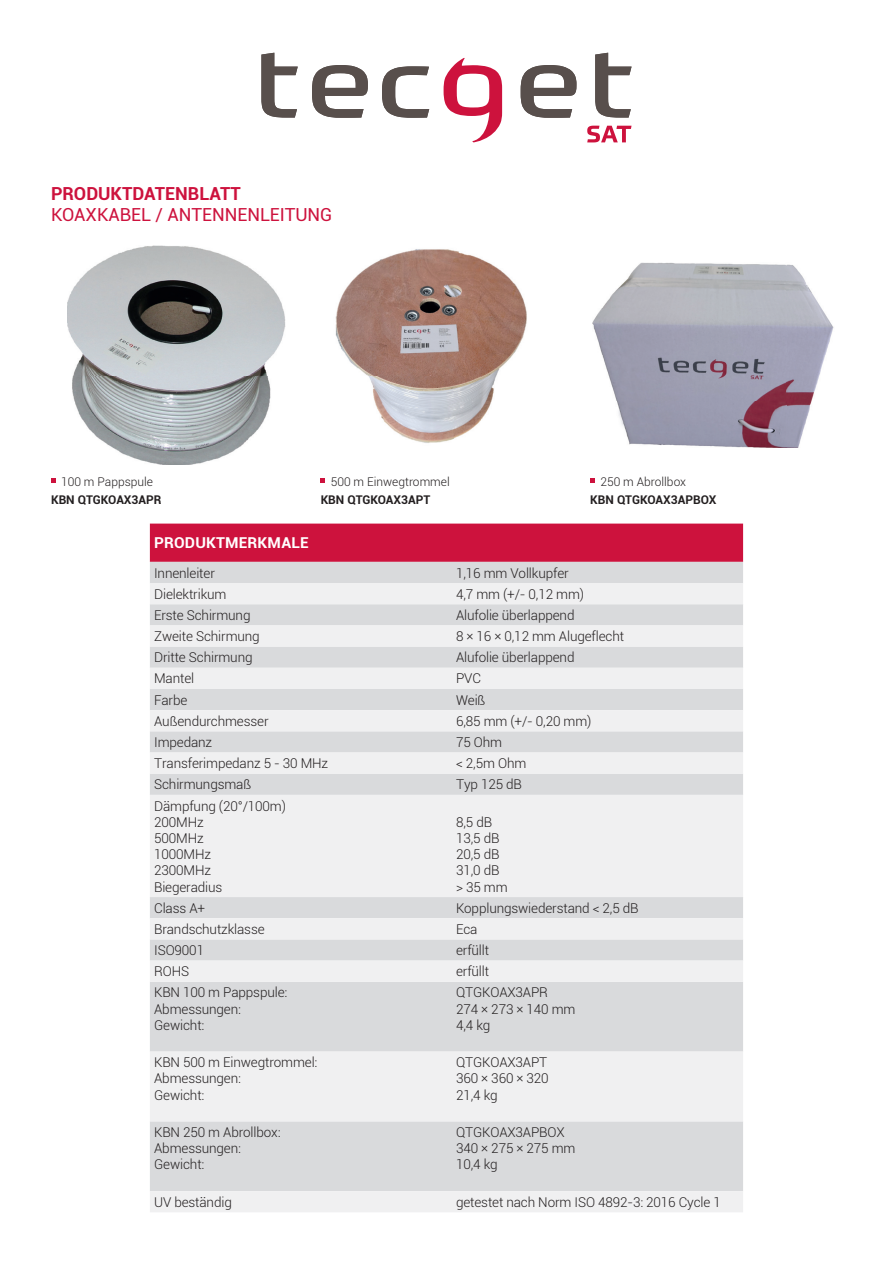
<style>
.page{position:relative;width:893px;height:1263px;background:#fff}
.page>*{position:absolute;margin:0;border:0;box-sizing:border-box;transform-origin:0 0}
.t1{font:18px "Roboto";color:#cd123d}
.t2{font:700 18px "Roboto";color:#cd123d}
.t3{font:700 15px "Roboto";letter-spacing:.01em;color:#fff}
.t4{font:300 13.5px/16.2px "Roboto";letter-spacing:-.01em;color:#231f20}
.t5{font:700 12px "Roboto";color:#231f20}
.t6{font:300 12px "Roboto";color:#231f20}
</style>
<div class="page">
<svg style="left:261px;top:53px;width:37px;height:65px"></svg>
<svg style="left:312px;top:65px;width:56px;height:53px"></svg>
<svg style="left:382px;top:66px;width:47px;height:52px"></svg>
<svg style="left:444px;top:58px;width:58px;height:84px"></svg>
<svg style="left:521px;top:65px;width:55px;height:53px"></svg>
<svg style="left:595px;top:53px;width:37px;height:65px"></svg>
<svg style="left:587px;top:126px;width:44px;height:16px"></svg>
<img style="left:67px;top:246px;width:219px;height:219px">
<img style="left:335px;top:249px;width:192px;height:194px">
<svg style="left:51px;top:479px;width:4px;height:4px"></svg>
<svg style="left:321px;top:479px;width:4px;height:4px"></svg>
<div style="left:150px;top:524px;width:593px;height:38px;background:#cd123d"></div>
<div style="left:150px;top:562px;width:593px;height:21px;background:#d9dadc"></div>
<svg style="left:150px;top:583px;width:593px;height:629px;fill:#f0f0f1"></svg>
<img style="left:592px;top:262px;width:242px;height:186px">
<svg style="left:590px;top:479px;width:5px;height:4px"></svg>
<h1 class="t2" style="left:51px;top:180px;width:191px">PRODUKTDATENBLATT</h1>
<h1 class="t1" style="left:51px;top:202px;width:283px">KOAXKABEL / ANTENNENLEITUNG</h1>
<p class="t6" style="left:61px;top:473px;width:93px">100 m Pappspule</p>
<p class="t5" style="left:51px;top:491px;width:112px">KBN QTGKOAX3APR</p>
<p class="t6" style="left:331px;top:473px;width:121px">500 m Einwegtrommel</p>
<p class="t5" style="left:321px;top:491px;width:111px">KBN QTGKOAX3APT</p>
<p class="t6" style="left:600px;top:473px;width:87px">250 m Abrollbox</p>
<p class="t5" style="left:590px;top:491px;width:128px">KBN QTGKOAX3APBOX</p>
<p class="t3" style="left:154px;top:532px;width:156px">PRODUKTMERKMALE</p>
<p class="t4" style="left:154px;top:564px;width:62px">Innenleiter</p>
<p class="t4" style="left:456px;top:564px;width:114px">1,16 mm Vollkupfer</p>
<p class="t4" style="left:154px;top:585px;width:74px">Dielektrikum</p>
<p class="t4" style="left:456px;top:585px;width:130px">4,7 mm (+/- 0,12 mm)</p>
<p class="t4" style="left:154px;top:606px;width:98px">Erste Schirmung</p>
<p class="t4" style="left:456px;top:606px;width:120px">Alufolie überlappend</p>
<p class="t4" style="left:154px;top:628px;width:107px">Zweite Schirmung</p>
<p class="t4" style="left:456px;top:628px;width:170px">8 × 16 × 0,12 mm Alugeflecht</p>
<p class="t4" style="left:154px;top:649px;width:100px">Dritte Schirmung</p>
<p class="t4" style="left:456px;top:649px;width:120px">Alufolie überlappend</p>
<p class="t4" style="left:154px;top:670px;width:42px">Mantel</p>
<p class="t4" style="left:456px;top:670px;width:26px">PVC</p>
<p class="t4" style="left:154px;top:691px;width:35px">Farbe</p>
<p class="t4" style="left:456px;top:691px;width:31px">Weiß</p>
<p class="t4" style="left:154px;top:712px;width:116px">Außendurchmesser</p>
<p class="t4" style="left:456px;top:712px;width:137px">6,85 mm (+/- 0,20 mm)</p>
<p class="t4" style="left:154px;top:734px;width:60px">Impedanz</p>
<p class="t4" style="left:456px;top:734px;width:48px">75 Ohm</p>
<p class="t4" style="left:154px;top:755px;width:176px">Transferimpedanz 5 - 30 MHz</p>
<p class="t4" style="left:456px;top:755px;width:72px">&lt; 2,5m Ohm</p>
<p class="t4" style="left:154px;top:776px;width:99px">Schirmungsmaß</p>
<p class="t4" style="left:456px;top:776px;width:67px">Typ 125 dB</p>
<p class="t4" style="left:154px;top:797px;width:133px">Dämpfung (20°/100m)<br>200MHz<br>500MHz<br>1000MHz<br>2300MHz<br>Biegeradius</p>
<p class="t4" style="left:456px;top:813px;width:53px">8,5 dB<br>13,5 dB<br>20,5 dB<br>31,0 dB &gt; 35 mm</p>
<p class="t4" style="left:154px;top:899px;width:52px">Class A+</p>
<p class="t4" style="left:456px;top:899px;width:184px">Kopplungswiederstand &lt; 2,5 dB</p>
<p class="t4" style="left:154px;top:920px;width:112px">Brandschutzklasse</p>
<p class="t4" style="left:456px;top:920px;width:23px">Eca</p>
<p class="t4" style="left:154px;top:942px;width:51px">ISO9001</p>
<p class="t4" style="left:456px;top:942px;width:35px">erfüllt</p>
<p class="t4" style="left:154px;top:963px;width:37px">ROHS</p>
<p class="t4" style="left:456px;top:963px;width:35px">erfüllt</p>
<p class="t4" style="left:154px;top:984px;width:135px">KBN 100 m Pappspule:<br>Abmessungen:<br>Gewicht:</p>
<p class="t4" style="left:456px;top:984px;width:121px">QTGKOAX3APR<br>274 × 273 × 140 mm<br>4,4 kg</p>
<p class="t4" style="left:154px;top:1054px;width:165px">KBN 500 m Einwegtrommel:<br>Abmessungen:<br>Gewicht:</p>
<p class="t4" style="left:456px;top:1054px;width:94px;text-align:justify">QTGKOAX3APT 360 × 360 × 320<br>21,4 kg</p>
<p class="t4" style="left:154px;top:1124px;width:128px">KBN 250 m Abrollbox:<br>Abmessungen:<br>Gewicht:</p>
<p class="t4" style="left:456px;top:1124px;width:121px">QTGKOAX3APBOX<br>340 × 275 × 275 mm<br>10,4 kg</p>
<p class="t4" style="left:154px;top:1193px;width:79px">UV beständig</p>
<p class="t4" style="left:456px;top:1193px;width:266px">getestet nach Norm ISO 4892-3: 2016 Cycle 1</p>
</div>
